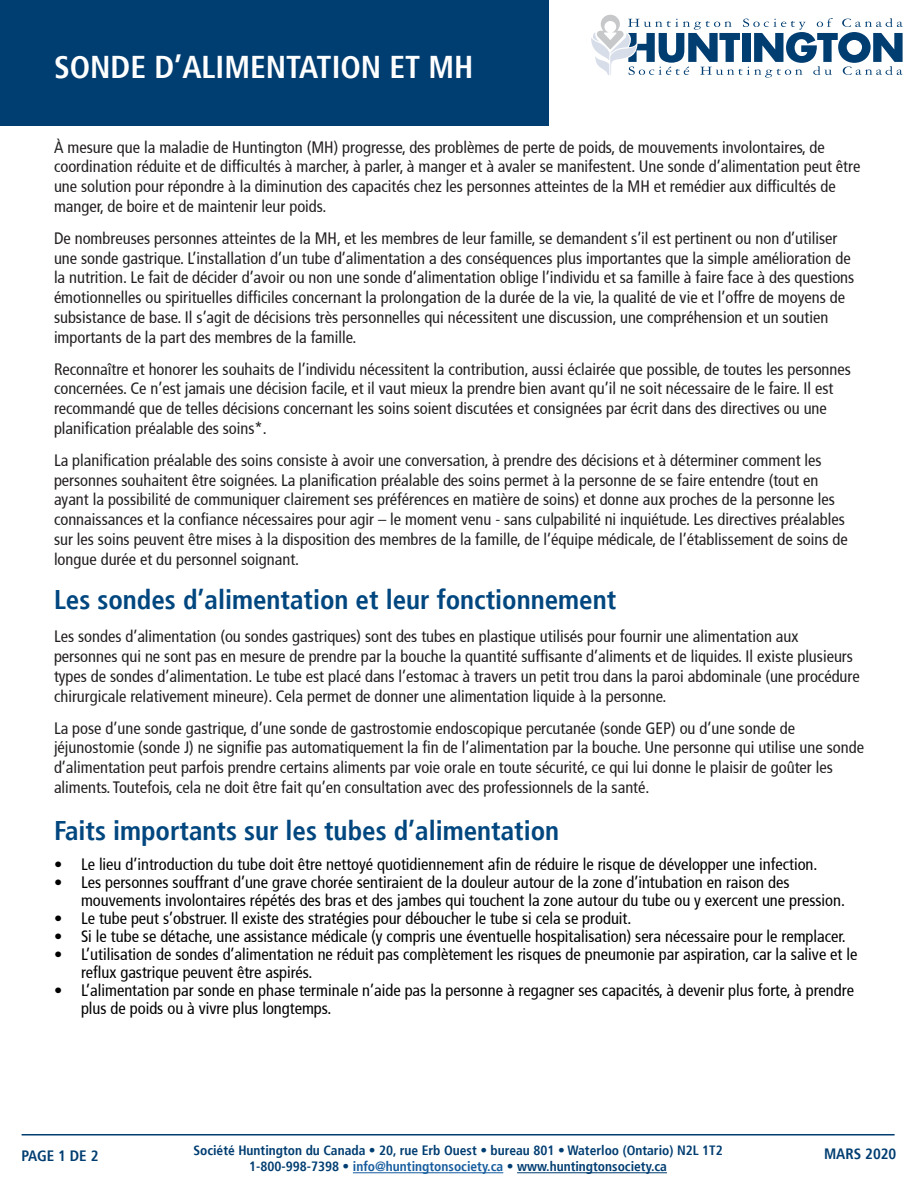
<style>
.page{position:relative;width:918px;height:1188px;background:#fff}
.page>*{position:absolute;margin:0;border:0;box-sizing:border-box;transform-origin:0 0}
.t1{font:700 condensed 31.5px "Frutiger";color:#fff}
.t2{font:700 condensed 27px "Frutiger";color:#00467f}
.t3{font:condensed 16.5px/19.8px "Frutiger";color:#231f20}
.t4{font:condensed 16.5px/18px "Frutiger";color:#000}
.t5{font:700 condensed 15px "Frutiger";color:#003d71}
.t6{font:700 condensed 13.5px "Frutiger";color:#003d71}
.s1{color:#175d9e}
</style>
<div class="page">
<div style="left:0;top:0;width:548px;height:126px;background:#003d71"></div>
<hr style="left:353px;top:1172px;width:150px;height:1px;background:#175d9e">
<hr style="left:517px;top:1172px;width:150px;height:1px;background:#003d71">
<hr style="left:22px;top:1134px;width:873px;height:2px;background:#003d71">
<svg style="left:591px;top:15px;width:312px;height:63px"></svg>
<p class="t1" style="left:54px;top:48px;width:421px">SONDE D’ALIMENTATION ET MH</p>
<p class="t3" style="left:54px;top:137px;width:808px">À mesure que la maladie de Huntington (MH) progresse, des problèmes de perte de poids, de mouvements involontaires, de coordination réduite et de difficultés à marcher, à parler, à manger et à avaler se manifestent. Une sonde d’alimentation peut être une solution pour répondre à la diminution des capacités chez les personnes atteintes de la MH et remédier aux difficultés de manger, de boire et de maintenir leur poids.</p>
<p class="t3" style="left:54px;top:228px;width:802px">De nombreuses personnes atteintes de la MH, et les membres de leur famille, se demandent s’il est pertinent ou non d’utiliser une sonde gastrique. L’installation d’un tube d’alimentation a des conséquences plus importantes que la simple amélioration de la nutrition. Le fait de décider d’avoir ou non une sonde d’alimentation oblige l’individu et sa famille à faire face à des questions émotionnelles ou spirituelles difficiles concernant la prolongation de la durée de la vie, la qualité de vie et l’offre de moyens de subsistance de base. Il s’agit de décisions très personnelles qui nécessitent une discussion, une compréhension et un soutien importants de la part des membres de la famille.</p>
<p class="t3" style="left:54px;top:359px;width:798px">Reconnaître et honorer les souhaits de l’individu nécessitent la contribution, aussi éclairée que possible, de toutes les personnes concernées. Ce n’est jamais une décision facile, et il vaut mieux la prendre bien avant qu’il ne soit nécessaire de le faire. Il est recommandé que de telles décisions concernant les soins soient discutées et consignées par écrit dans des directives ou une planification préalable des soins*.</p>
<p class="t3" style="left:54px;top:450px;width:795px">La planification préalable des soins consiste à avoir une conversation, à prendre des décisions et à déterminer comment les personnes souhaitent être soignées. La planification préalable des soins permet à la personne de se faire entendre (tout en ayant la possibilité de communiquer clairement ses préférences en matière de soins) et donne aux proches de la personne les connaissances et la confiance nécessaires pour agir – le moment venu - sans culpabilité ni inquiétude. Les directives préalables sur les soins peuvent être mises à la disposition des membres de la famille, de l’équipe médicale, de l’établissement de soins de longue durée et du personnel soignant.</p>
<p class="t2" style="left:54px;top:584px;width:564px">Les sondes d’alimentation et leur fonctionnement</p>
<p class="t3" style="left:54px;top:627px;width:807px">Les sondes d’alimentation (ou sondes gastriques) sont des tubes en plastique utilisés pour fournir une alimentation aux personnes qui ne sont pas en mesure de prendre par la bouche la quantité suffisante d’aliments et de liquides. Il existe plusieurs types de sondes d’alimentation. Le tube est placé dans l’estomac à travers un petit trou dans la paroi abdominale (une procédure chirurgicale relativement mineure). Cela permet de donner une alimentation liquide à la personne.</p>
<p class="t3" style="left:54px;top:718px;width:812px">La pose d’une sonde gastrique, d’une sonde de gastrostomie endoscopique percutanée (sonde GEP) ou d’une sonde de jéjunostomie (sonde J) ne signifie pas automatiquement la fin de l’alimentation par la bouche. Une personne qui utilise une sonde d’alimentation peut parfois prendre certains aliments par voie orale en toute sécurité, ce qui lui donne le plaisir de goûter les aliments. Toutefois, cela ne doit être fait qu’en consultation avec des professionnels de la santé.</p>
<p class="t2" style="left:54px;top:814px;width:507px">Faits importants sur les tubes d’alimentation</p>
<p class="t4" style="left:54px;top:855px;width:765px">• Le lieu d’introduction du tube doit être nettoyé quotidiennement afin de réduire le risque de développer une infection.</p>
<p class="t4" style="left:81px;top:873px;width:766px;text-indent:-27px">• Les personnes souffrant d’une grave chorée sentiraient de la douleur autour de la zone d’intubation en raison des mouvements involontaires répétés des bras et des jambes qui touchent la zone autour du tube ou y exercent une pression.</p>
<p class="t4" style="left:54px;top:909px;width:579px">• Le tube peut s’obstruer. Il existe des stratégies pour déboucher le tube si cela se produit.</p>
<p class="t4" style="left:54px;top:927px;width:793px">• Si le tube se détache, une assistance médicale (y compris une éventuelle hospitalisation) sera nécessaire pour le remplacer.</p>
<p class="t4" style="left:81px;top:945px;width:778px;text-indent:-27px">• L’utilisation de sondes d’alimentation ne réduit pas complètement les risques de pneumonie par aspiration, car la salive et le reflux gastrique peuvent être aspirés.</p>
<p class="t4" style="left:81px;top:981px;width:775px;text-indent:-27px">• L’alimentation par sonde en phase terminale n’aide pas la personne à regagner ses capacités, à devenir plus forte, à prendre plus de poids ou à vivre plus longtemps.</p>
<p class="t6" style="left:193px;top:1143px;width:531px">Société Huntington du Canada • 20, rue Erb Ouest • bureau 801 • Waterloo (Ontario) N2L 1T2</p>
<p class="t6" style="left:249px;top:1159px;width:419px">1-800-998-7398 • <span class="s1">info@huntingtonsociety.ca</span> • www.huntingtonsociety.ca</p>
<p class="t5" style="left:22px;top:1147px;width:78px">PAGE 1 DE 2</p>
<p class="t5" style="left:824px;top:1144px;width:74px">MARS 2020</p>
</div>
